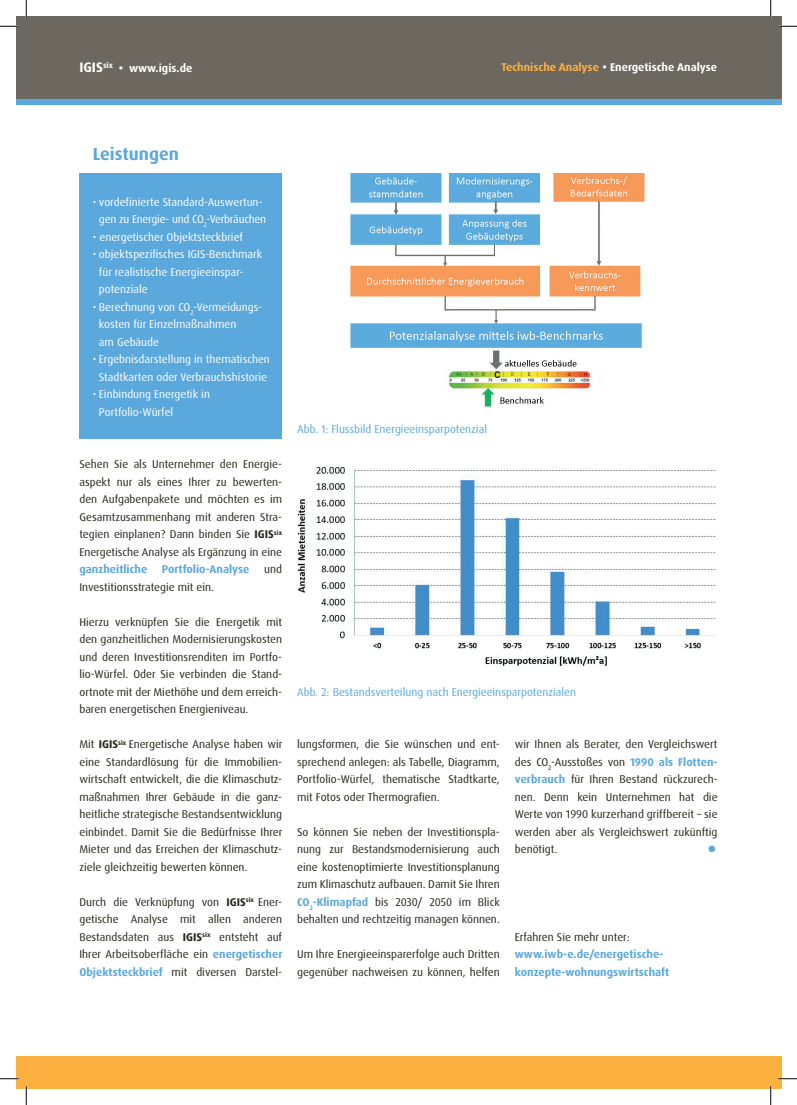
<style>
.page{position:relative;width:797px;height:1105px;background:#fff}
.page>*{position:absolute;margin:0;border:0;box-sizing:border-box;transform-origin:0 0}
.Fließtext_weiß{font:700 17.5px "Dax OT";color:#5ba8dc}
.Fließtext{font:11.25px/17.5px "Dax OT";color:#262518;text-align:justify}
.Fließtext_weiß-2{font:11.25px "Dax OT";color:#fff}
.Abbinder_Verfasser{font:11.25px "Dax OT";color:#5ba8dc}
.Fließtext-2{font:700 11.25px "Dax OT";color:#5ba8dc}
.Kopfzeile{font:700 11.25px "Dax OT";color:#fff}
.Fließtext_weiß-3{font:11.25px "Dax OT";letter-spacing:-.02em;color:#fff}
.Fließtext-3{font:11.25px "Wingdings";color:#5ba8dc}
.s1{font-size:13.75px}
.s2{color:#fbb03f}
.s3{font-weight:700}
.s4{font-weight:700;color:#5ba8dc}
</style>
<div class="page">
<div style="left:16px;top:16px;width:765px;height:83px;background:#6c675f"></div>
<div style="left:16px;top:99px;width:765px;height:6px;background:#5ba8dc"></div>
<div style="left:16px;top:1056px;width:765px;height:33px;background:#fbb03f"></div>
<div style="left:79px;top:173px;width:203px;height:266px;background:#5ba8dc"></div>
<img style="left:297px;top:467px;width:419px;height:199px">
<img style="left:350px;top:173px;width:295px;height:235px">
<svg style="left:0;top:25px;width:19px;height:2px"></svg>
<svg style="left:778px;top:25px;width:19px;height:2px"></svg>
<svg style="left:0;top:1078px;width:19px;height:1px"></svg>
<svg style="left:778px;top:1078px;width:19px;height:1px"></svg>
<svg style="left:25px;top:0;width:2px;height:19px"></svg>
<svg style="left:25px;top:1086px;width:2px;height:19px"></svg>
<svg style="left:770px;top:0;width:1px;height:19px"></svg>
<svg style="left:770px;top:1086px;width:1px;height:19px"></svg>
<p class="Kopfzeile" style="left:79px;top:61px;width:114px"><span class="s1">IGIS</span><sup>six</sup> • www.igis.de</p>
<p class="Kopfzeile" style="left:501px;top:59px;width:217px"><span class="s2">Technische Analyse</span> • Energetische Analyse</p>
<p class="Fließtext_weiß" style="left:93px;top:143px;width:88px">Leistungen</p>
<p class="Fließtext_weiß-2" style="left:93px;top:195px;width:171px">• vordefinierte Standard-Auswertun-</p>
<p class="Fließtext_weiß-3" style="left:99px;top:212px;width:169px">gen zu Energie- und CO<sub>2</sub>-Verbräuchen</p>
<p class="Fließtext_weiß-2" style="left:93px;top:230px;width:152px">• energetischer Objektsteckbrief</p>
<p class="Fließtext_weiß-2" style="left:93px;top:247px;width:171px">• objektspezifisches IGIS-Benchmark</p>
<p class="Fließtext_weiß-2" style="left:99px;top:265px;width:146px">für realistische Energieeinspar-</p>
<p class="Fließtext_weiß-2" style="left:99px;top:282px;width:50px">potenziale</p>
<p class="Fließtext_weiß-2" style="left:93px;top:300px;width:171px">• Berechnung von CO<sub>2</sub>-Vermeidungs-</p>
<p class="Fließtext_weiß-2" style="left:99px;top:317px;width:139px">kosten für Einzelmaßnahmen</p>
<p class="Fließtext_weiß-2" style="left:99px;top:335px;width:61px">am Gebäude</p>
<p class="Fließtext_weiß-2" style="left:93px;top:352px;width:179px">• Ergebnisdarstellung in thematischen</p>
<p class="Fließtext_weiß-2" style="left:99px;top:370px;width:169px">Stadtkarten oder Verbrauchshistorie</p>
<p class="Fließtext_weiß-2" style="left:93px;top:387px;width:119px">• Einbindung Energetik in</p>
<p class="Fließtext_weiß-2" style="left:99px;top:405px;width:76px">Portfolio-Würfel</p>
<p class="Fließtext" style="left:79px;top:456px;width:204px">Sehen Sie als Unternehmer den Energie&shy;aspekt nur als eines Ihrer zu bewerten&shy;den Aufgabenpakete und möchten es im Gesamtzusammenhang mit anderen Stra&shy;tegien einplanen? Dann binden Sie <span class="s3">IGIS</span><sup>six </sup>Energetische Analyse als Ergänzung in eine <span class="s4">ganzheitliche</span></p>
<p class="Fließtext-2" style="left:162px;top:562px;width:89px">Portfolio-Analyse</p>
<p class="Fließtext" style="left:264px;top:561px;width:19px">und</p>
<p class="Fließtext" style="left:79px;top:578px;width:136px">Investitionsstrategie mit ein.</p>
<p class="Fließtext" style="left:79px;top:613px;width:204px">Hierzu verknüpfen Sie die Energetik mit den ganzheitlichen Modernisierungskosten und deren Investitionsrenditen im Portfo&shy;lio-Würfel. Oder Sie verbinden die Stand&shy;ortnote mit der Miethöhe und dem erreich&shy;baren energetischen Energieniveau.</p>
<p class="Fließtext" style="left:79px;top:736px;width:204px">Mit <span class="s3">IGIS</span><sup>six</sup> Energetische Analyse haben wir eine Standardlösung für die Immobilien&shy;wirtschaft entwickelt, die die Klimaschutz&shy;maßnahmen Ihrer Gebäude in die ganz&shy;heitliche strategische Bestandsentwicklung einbindet. Damit Sie die Bedürfnisse Ihrer Mieter und das Erreichen der Klimaschutz&shy;ziele gleichzeitig bewerten können.</p>
<p class="Fließtext" style="left:79px;top:893px;width:204px">Durch die Verknüpfung von <span class="s3">IGIS</span><sup>six</sup> Ener&shy;getische Analyse mit allen anderen Bestandsdaten aus <span class="s3">IGIS</span><sup>six</sup> entsteht auf Ihrer Arbeitsoberfläche ein <span class="s4">energetischer Objektsteckbrief</span> mit diversen Darstel-</p>
<p class="Abbinder_Verfasser" style="left:297px;top:422px;width:191px">Abb. 1: Flussbild Energieeinsparpotenzial</p>
<p class="Abbinder_Verfasser" style="left:297px;top:685px;width:280px">Abb. 2: Bestandsverteilung nach Energieeinsparpotenzialen</p>
<p class="Fließtext" style="left:297px;top:736px;width:204px">lungsformen, die Sie wünschen und ent&shy;sprechend anlegen: als Tabelle, Diagramm, Portfolio-Würfel, thematische Stadtkarte, mit Fotos oder Thermografien.</p>
<p class="Fließtext" style="left:297px;top:823px;width:204px">So können Sie neben der Investitionspla&shy;nung zur Bestandsmodernisierung auch eine kostenoptimierte Investitionsplanung zum Klimaschutz aufbauen. Damit Sie Ihren <span class="s4">CO</span><sub>2</sub><span class="s4">-Klimapfad</span> bis 2030/ 2050 im Blick behalten und rechtzeitig managen können.</p>
<p class="Fließtext" style="left:297px;top:946px;width:204px">Um Ihre Energieeinsparerfolge auch Dritten gegenüber nachweisen zu können, helfen</p>
<p class="Fließtext" style="left:515px;top:736px;width:204px">wir Ihnen als Berater, den Vergleichswert des CO<sub>2</sub>-Ausstoßes von <span class="s4">1990 als Flotten&shy;verbrauch</span> für Ihren Bestand rückzurech&shy;nen. Denn kein Unternehmen hat die Werte von 1990 kurzerhand griffbereit – sie werden aber als Vergleichswert zukünftig benötigt.</p>
<p class="Fließtext-3" style="left:707px;top:843px;width:10px">●</p>
<p class="Fließtext" style="left:515px;top:928px;width:116px">Erfahren Sie mehr unter:</p>
<p class="Fließtext-2" style="left:515px;top:947px;width:150px">www.iwb-e.de/energetische-</p>
<p class="Fließtext-2" style="left:515px;top:965px;width:156px">konzepte-wohnungswirtschaft</p>
</div>
